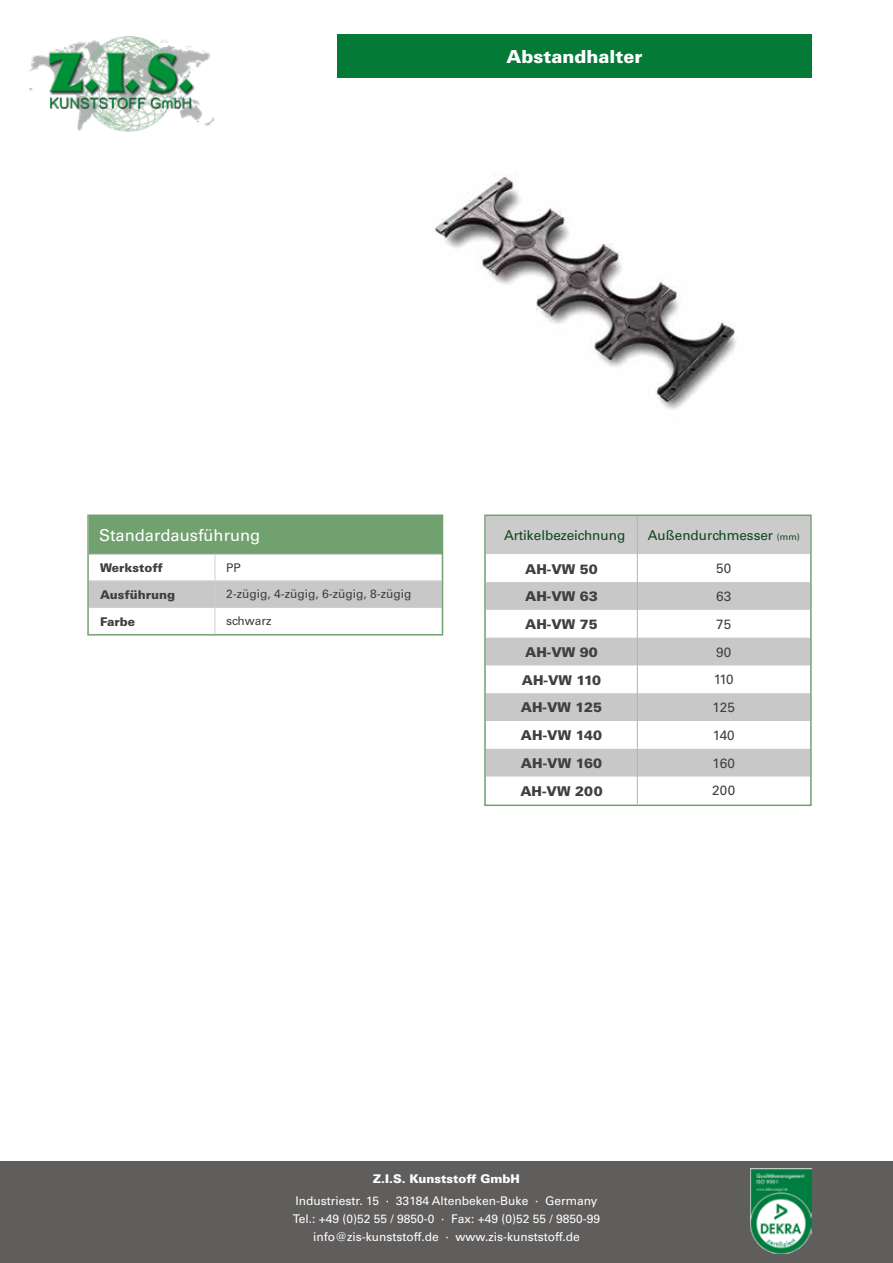
<style>
.page{position:relative;width:893px;height:1263px;background:#fff}
.page>*{position:absolute;margin:0;border:0;box-sizing:border-box;transform-origin:0 0}
.t1{font:900 18px "Univers";color:#fff}
.t2{font:16.5px "Univers";color:#fff}
.t3{font:900 13.5px "Univers";color:#3f3f3e}
.t4{font:13.5px "Univers";color:#0e451f}
.t5{font:13.5px "Univers";color:#3f3f3e}
.t6{font:12px/18px "Univers";color:#fff;text-align:center}
.t7{font:12px "Univers";color:#3f3f3e}
.t8{font:900 12px "Univers";color:#3f3f3e}
.t9{font:900 12px "Univers";color:#fff}
.s1{font-size:9px}
</style>
<div class="page">
<div style="left:0;top:1161px;width:893px;height:102px;background:#605e5d"></div>
<img style="left:29px;top:36px;width:186px;height:96px">
<div style="left:338px;top:34px;width:474px;height:44px;background:#037b37"></div>
<img style="left:751px;top:1169px;width:61px;height:84px">
<img style="left:434px;top:174px;width:302px;height:236px">
<svg style="left:87px;top:514px;width:357px;height:122px"></svg>
<svg style="left:484px;top:514px;width:328px;height:293px"></svg>
<h1 class="t1" style="left:507px;top:46px;width:137px">Abstandhalter</h1>
<h2 class="t2" style="left:99px;top:526px;width:163px">Standardausführung</h2>
<p class="t8" style="left:100px;top:561px;width:64px">Werkstoff</p>
<p class="t7" style="left:226px;top:560px;width:16px">PP</p>
<p class="t8" style="left:100px;top:587px;width:77px">Ausführung</p>
<p class="t7" style="left:226px;top:587px;width:187px">2-zügig, 4-zügig, 6-zügig, 8-zügig</p>
<p class="t8" style="left:100px;top:614px;width:37px">Farbe</p>
<p class="t7" style="left:226px;top:614px;width:47px">schwarz</p>
<p class="t4" style="left:504px;top:527px;width:123px">Artikelbezeichnung</p>
<p class="t4" style="left:648px;top:527px;width:154px">Außendurchmesser <span class="s1">(mm)</span></p>
<p class="t3" style="left:525px;top:560px;width:74px">AH-VW 50</p>
<p class="t5" style="left:716px;top:560px;width:17px">50</p>
<p class="t3" style="left:525px;top:588px;width:74px">AH-VW 63</p>
<p class="t5" style="left:716px;top:588px;width:17px">63</p>
<p class="t3" style="left:525px;top:616px;width:74px">AH-VW 75</p>
<p class="t5" style="left:716px;top:616px;width:17px">75</p>
<p class="t3" style="left:525px;top:644px;width:74px">AH-VW 90</p>
<p class="t5" style="left:716px;top:644px;width:17px">90</p>
<p class="t3" style="left:522px;top:671px;width:81px">AH-VW 110</p>
<p class="t5" style="left:714px;top:671px;width:21px">110</p>
<p class="t3" style="left:521px;top:699px;width:83px">AH-VW 125</p>
<p class="t5" style="left:713px;top:699px;width:24px">125</p>
<p class="t3" style="left:521px;top:727px;width:83px">AH-VW 140</p>
<p class="t5" style="left:713px;top:727px;width:24px">140</p>
<p class="t3" style="left:521px;top:755px;width:83px">AH-VW 160</p>
<p class="t5" style="left:713px;top:755px;width:24px">160</p>
<p class="t3" style="left:520px;top:782px;width:84px">AH-VW 200</p>
<p class="t5" style="left:712px;top:783px;width:25px">200</p>
<p class="t9" style="left:373px;top:1171px;width:148px">Z.I.S. Kunststoff GmbH</p>
<p class="t6" style="left:293px;top:1192px;width:309px">Industriestr. 15 · 33184 Altenbeken-Buke · Germany<br>Tel.: +49 (0)52 55 / 9850-0 · Fax: +49 (0)52 55 / 9850-99 info@zis-kunststoff.de · www.zis-kunststoff.de</p>
</div>
